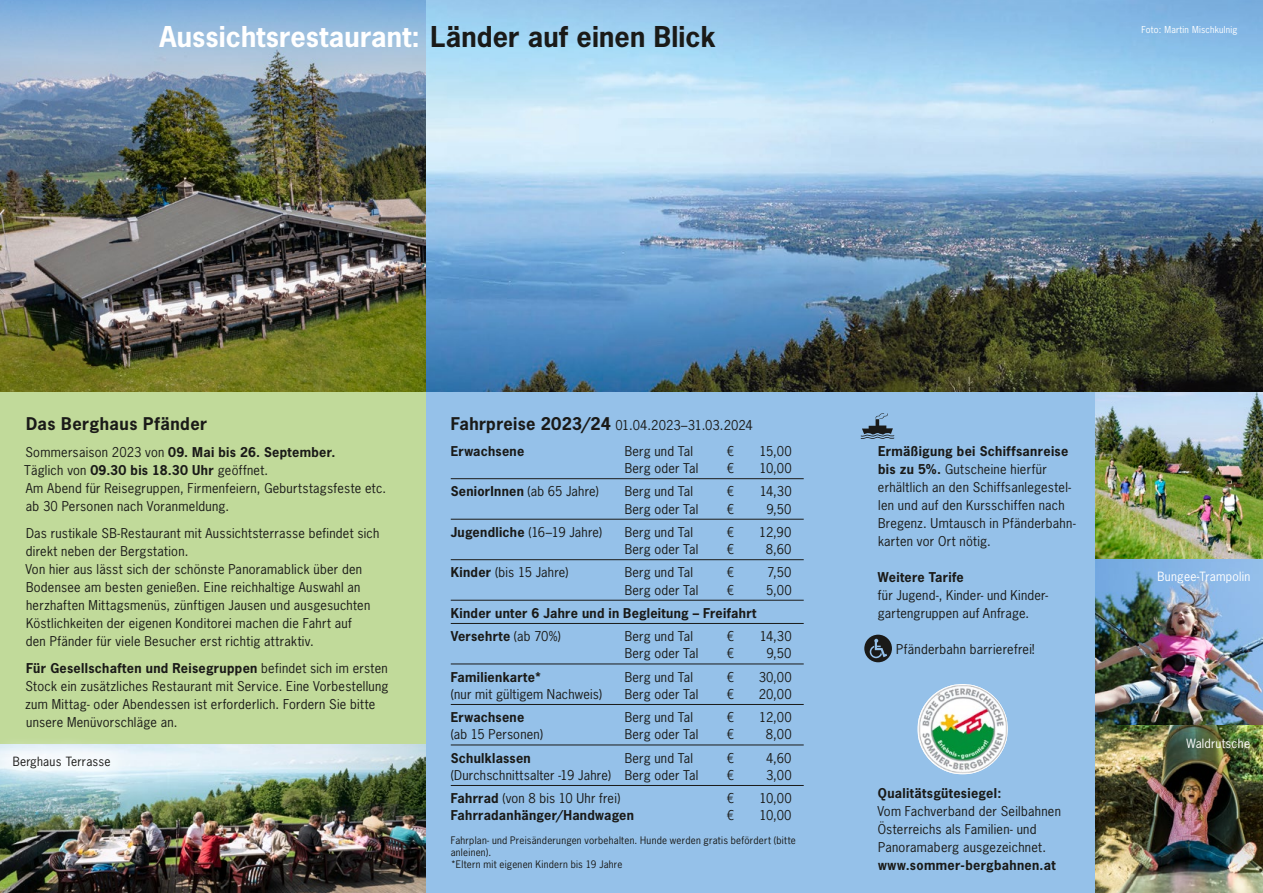
<style>
.page{position:relative;width:1263px;height:893px;background:#fff}
.page>*{position:absolute;margin:0;border:0;box-sizing:border-box;transform-origin:0 0}
.t1{font:700 27px "News Gothic Std";letter-spacing:.005em;color:#fff}
.t2{font:700 16.5px "News Gothic Std";letter-spacing:.03em;color:#1a1a18}
.t3{font:12.75px/18px "News Gothic Std";letter-spacing:.02em;color:#1a1a18}
.t4{font:700 12.75px/23.2px "News Gothic Std";letter-spacing:.02em;color:#1a1a18}
.t5{font:12.75px/26.2px "News Gothic Std";color:#1a1a18}
.t6{font:12px "News Gothic Std";letter-spacing:.02em;color:#fff}
.t7{font:12px "News Gothic Std";letter-spacing:.02em;color:#1a1a18}
.t8{font:9.75px/12px "News Gothic Std";letter-spacing:.025em;color:#1a1a18}
.t9{font:9px "News Gothic Std";letter-spacing:.02em;color:#fff}
.s1{color:#1a1a18}
.s2{font-weight:700}
.s3{font-weight:700;font-size:16.5px}
.s4{font-weight:400}
</style>
<div class="page">
<div style="left:425px;top:0;width:838px;height:893px;background:#95c1e9"></div>
<img style="left:1095px;top:391px;width:168px;height:502px">
<div style="left:0;top:0;width:425px;height:893px;background:#c1da9a"></div>
<img style="left:0;top:0;width:1263px;height:391px">
<img style="left:0;top:744px;width:425px;height:149px">
<svg style="left:864px;top:635px;width:28px;height:27px"></svg>
<img style="left:918px;top:685px;width:89px;height:89px">
<svg style="left:861px;top:413px;width:33px;height:26px"></svg>
<hr style="left:451px;top:478px;width:353px;height:1px;background:#1a1a18">
<hr style="left:451px;top:519px;width:353px;height:1px;background:#1a1a18">
<hr style="left:451px;top:559px;width:353px;height:1px;background:#1a1a18">
<hr style="left:451px;top:600px;width:353px;height:1px;background:#1a1a18">
<hr style="left:451px;top:623px;width:353px;height:1px;background:#1a1a18">
<hr style="left:451px;top:664px;width:353px;height:1px;background:#1a1a18">
<hr style="left:451px;top:704px;width:353px;height:1px;background:#1a1a18">
<hr style="left:451px;top:745px;width:353px;height:1px;background:#1a1a18">
<hr style="left:451px;top:785px;width:353px;height:1px;background:#1a1a18">
<div style="left:0;top:734px;width:132px;height:57px;background:#fff;opacity:.75"></div>
<h1 class="t1" style="left:160px;top:18px;width:558px">Aussichtsrestaurant: <span class="s1">Länder auf einen Blick</span></h1>
<p class="t9" style="left:1141px;top:23px;width:98px">Foto: Martin Mischkulnig</p>
<p class="t2" style="left:26px;top:412px;width:183px">Das Berghaus Pfänder</p>
<p class="t3" style="left:24px;top:443px;width:363px">Sommersaison 2023 von <span class="s2">09. Mai bis 26. September.<br></span>Täglich von <span class="s2">09.30 bis 18.30 Uhr</span> geöffnet.<br>Am Abend für Reisegruppen, Firmenfeiern, Geburtstagsfeste etc. ab 30 Personen nach Voranmeldung.</p>
<p class="t3" style="left:25px;top:524px;width:356px">Das rustikale SB-Restaurant mit Aussichtsterrasse befindet sich direkt neben der Bergstation.<br>Von hier aus lässt sich der schönste Panoramablick über den Bodensee am besten genießen. Eine reichhaltige Auswahl an herzhaften Mittagsmenüs, zünftigen Jausen und ausgesuchten Köstlichkeiten der eigenen Konditorei machen die Fahrt auf<br>den Pfänder für viele Besucher erst richtig attraktiv.</p>
<p class="t3" style="left:25px;top:659px;width:365px"><span class="s2">Für Gesellschaften und Reisegruppen</span> befindet sich im ersten Stock ein zusätzliches Restaurant mit Service. Eine Vorbestellung zum Mittag- oder Abendessen ist erforderlich. Fordern Sie bitte unsere Menüvorschläge an.</p>
<p class="t7" style="left:13px;top:754px;width:99px">Berghaus Terrasse</p>
<p class="t5" style="left:451px;top:411px;width:303px"><span class="s3">Fahrpreise 2023/24</span> 01.04.2023–31.03.2024<br><span class="s2">Erwachsene</span></p>
<p class="t3" style="left:625px;top:442px;width:70px">Berg und Tal</p>
<p class="t3" style="left:727px;top:442px;width:9px">€</p>
<p class="t3" style="left:759px;top:442px;width:34px">15,00</p>
<p class="t3" style="left:625px;top:459px;width:75px">Berg oder Tal</p>
<p class="t3" style="left:727px;top:459px;width:9px">€</p>
<p class="t3" style="left:759px;top:459px;width:34px">10,00</p>
<p class="t4" style="left:451px;top:480px;width:150px">SeniorInnen <span class="s4">(ab 65 Jahre)</span></p>
<p class="t3" style="left:625px;top:482px;width:70px">Berg und Tal</p>
<p class="t3" style="left:727px;top:482px;width:9px">€</p>
<p class="t3" style="left:760px;top:482px;width:34px">14,30</p>
<p class="t3" style="left:625px;top:500px;width:75px">Berg oder Tal</p>
<p class="t3" style="left:727px;top:500px;width:9px">€</p>
<p class="t3" style="left:766px;top:500px;width:27px">9,50</p>
<p class="t3" style="left:451px;top:523px;width:153px"><span class="s2">Jugendliche</span> (16–19 Jahre)</p>
<p class="t3" style="left:625px;top:523px;width:70px">Berg und Tal</p>
<p class="t3" style="left:727px;top:523px;width:9px">€</p>
<p class="t3" style="left:759px;top:523px;width:34px">12,90</p>
<p class="t3" style="left:625px;top:540px;width:75px">Berg oder Tal</p>
<p class="t3" style="left:727px;top:540px;width:9px">€</p>
<p class="t3" style="left:766px;top:540px;width:27px">8,60</p>
<p class="t3" style="left:451px;top:563px;width:119px"><span class="s2">Kinder</span> (bis 15 Jahre)</p>
<p class="t3" style="left:625px;top:563px;width:70px">Berg und Tal</p>
<p class="t3" style="left:727px;top:563px;width:9px">€</p>
<p class="t3" style="left:767px;top:563px;width:26px">7,50</p>
<p class="t3" style="left:625px;top:581px;width:75px">Berg oder Tal</p>
<p class="t3" style="left:727px;top:581px;width:9px">€</p>
<p class="t3" style="left:766px;top:581px;width:27px">5,00</p>
<p class="t4" style="left:451px;top:601px;width:307px">Kinder unter 6 Jahre und in Begleitung – Freifahrt<br>Versehrte <span class="s4">(ab 70%)</span></p>
<p class="t3" style="left:625px;top:627px;width:70px">Berg und Tal</p>
<p class="t3" style="left:727px;top:627px;width:9px">€</p>
<p class="t3" style="left:760px;top:627px;width:34px">14,30</p>
<p class="t3" style="left:625px;top:644px;width:75px">Berg oder Tal</p>
<p class="t3" style="left:727px;top:644px;width:9px">€</p>
<p class="t3" style="left:766px;top:644px;width:27px">9,50</p>
<p class="t4" style="left:451px;top:665px;width:93px">Familienkarte*</p>
<p class="t3" style="left:625px;top:668px;width:70px">Berg und Tal</p>
<p class="t3" style="left:727px;top:668px;width:9px">€</p>
<p class="t3" style="left:759px;top:668px;width:34px">30,00</p>
<p class="t3" style="left:451px;top:685px;width:153px">(nur mit gültigem Nachweis)</p>
<p class="t3" style="left:625px;top:685px;width:75px">Berg oder Tal</p>
<p class="t3" style="left:727px;top:685px;width:9px">€</p>
<p class="t3" style="left:759px;top:685px;width:34px">20,00</p>
<p class="t4" style="left:451px;top:705px;width:75px">Erwachsene</p>
<p class="t3" style="left:625px;top:708px;width:70px">Berg und Tal</p>
<p class="t3" style="left:727px;top:708px;width:9px">€</p>
<p class="t3" style="left:759px;top:708px;width:34px">12,00</p>
<p class="t3" style="left:451px;top:725px;width:94px">(ab 15 Personen)</p>
<p class="t3" style="left:625px;top:725px;width:75px">Berg oder Tal</p>
<p class="t3" style="left:727px;top:725px;width:9px">€</p>
<p class="t3" style="left:766px;top:725px;width:27px">8,00</p>
<p class="t4" style="left:451px;top:746px;width:82px">Schulklassen</p>
<p class="t3" style="left:625px;top:749px;width:70px">Berg und Tal</p>
<p class="t3" style="left:727px;top:749px;width:9px">€</p>
<p class="t3" style="left:766px;top:749px;width:27px">4,60</p>
<p class="t3" style="left:451px;top:766px;width:249px">(Durchschnittsalter -19 Jahre) Berg oder Tal</p>
<p class="t3" style="left:727px;top:766px;width:9px">€</p>
<p class="t3" style="left:766px;top:766px;width:27px">3,00</p>
<p class="t3" style="left:451px;top:789px;width:171px"><span class="s2">Fahrrad</span> (von 8 bis 10 Uhr frei)</p>
<p class="t3" style="left:727px;top:789px;width:9px">€</p>
<p class="t3" style="left:760px;top:789px;width:34px">10,00</p>
<p class="t4" style="left:451px;top:804px;width:185px">Fahrradanhänger/Handwagen</p>
<p class="t3" style="left:727px;top:806px;width:9px">€</p>
<p class="t3" style="left:759px;top:806px;width:34px">10,00</p>
<p class="t8" style="left:451px;top:835px;width:347px">Fahrplan- und Preisänderungen vorbehalten. Hunde werden gratis befördert (bitte anleinen).<br>*Eltern mit eigenen Kindern bis 19 Jahre</p>
<p class="t3" style="left:878px;top:442px;width:199px"><span class="s2">Ermäßigung bei Schiffsanreise bis zu 5%.</span> Gutscheine hierfür erhältlich an den Schiffsanlegestel&shy;len und auf den Kursschiffen nach<br>Bregenz. Umtausch in Pfänderbahn&shy;karten vor Ort nötig.</p>
<p class="t4" style="left:878px;top:565px;width:87px">Weitere Tarife</p>
<p class="t3" style="left:878px;top:586px;width:172px">für Jugend-, Kinder- und Kinder&shy;gartengruppen auf Anfrage.</p>
<p class="t3" style="left:896px;top:640px;width:140px">Pfänderbahn barrierefrei!</p>
<p class="t4" style="left:878px;top:781px;width:125px">Qualitätsgütesiegel:</p>
<p class="t3" style="left:877px;top:802px;width:185px">Vom Fachverband der Seilbahnen<br>Österreichs als Familien- und<br>Panoramaberg ausgezeichnet.</p>
<p class="t4" style="left:878px;top:853px;width:179px">www.sommer-bergbahnen.at</p>
<p class="t6" style="left:1157px;top:569px;width:94px">Bungee-Trampolin</p>
<p class="t6" style="left:1186px;top:735px;width:65px">Waldrutsche</p>
</div>
